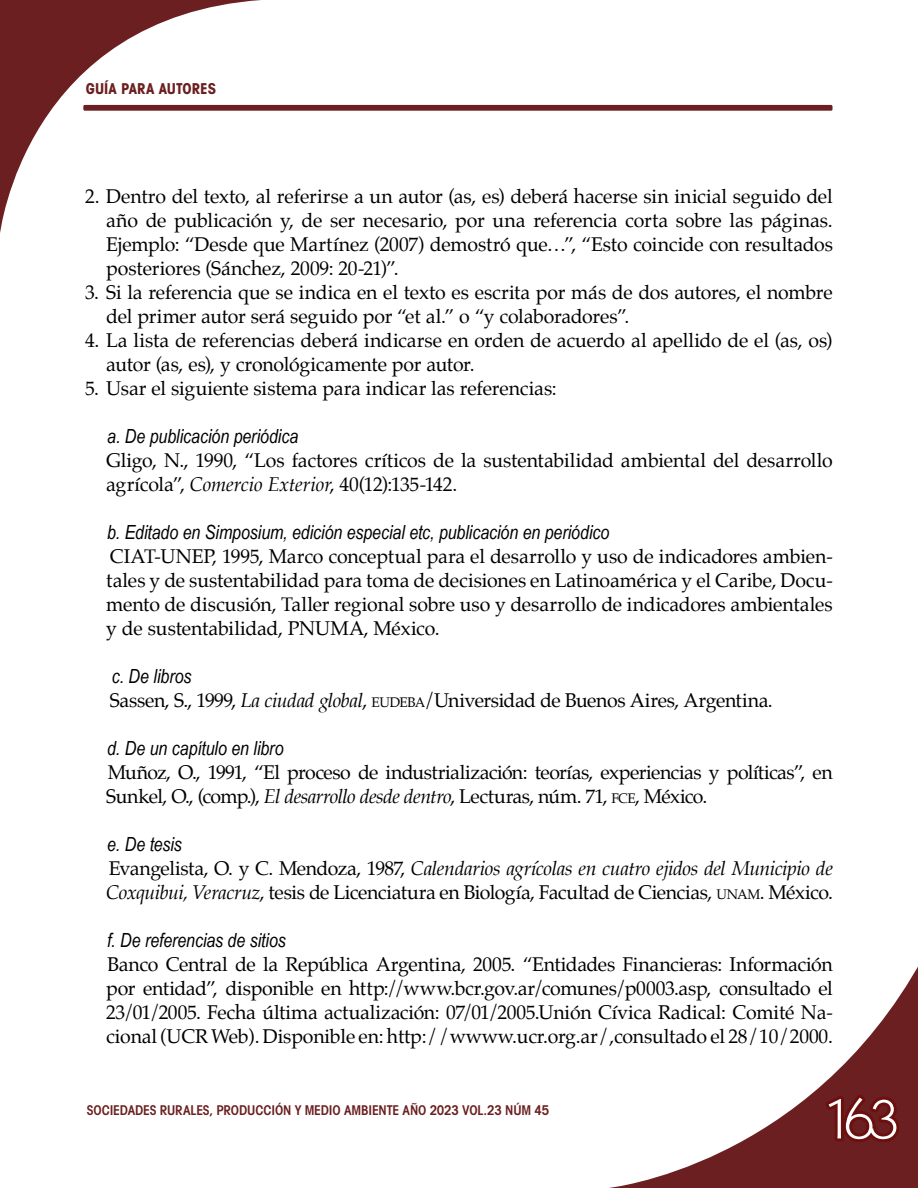
<style>
.page{position:relative;width:918px;height:1188px;background:#fff}
.page>*{position:absolute;margin:0;border:0;box-sizing:border-box;transform-origin:0 0}
.t1{font:60px "Martin Got URWT Ligh";color:#fff}
.t2{font:19.5px/24px "Palatino";letter-spacing:-.01em;color:#000}
.t3{font:italic 19.5px "Arial Narrow";letter-spacing:-.005em;color:#000}
.t4{font:19.5px/24px "Palatino";letter-spacing:-.03em;color:#000}
.t5{font:700 condensed 15px "Avant Garde";letter-spacing:.005em;color:#6b1f20}
.t6{font:600 condensed 13.5px "Avant Garde";letter-spacing:-.01em;color:#6b1f20}
.s1{font-style:italic}
.s2{font-size:13.65px}
</style>
<div class="page">
<div style="left:83px;top:105px;width:749px;height:6px;background:#6b1f20;border-radius:2px"></div>
<svg style="left:0;top:0;width:262px;height:233px"></svg>
<svg style="left:609px;top:966px;width:309px;height:222px"></svg>
<svg style="left:820px;top:1089px;width:84px;height:57px;background:#6b1818"></svg>
<p class="t5" style="left:86px;top:79px;width:132px">GUÍA PARA AUTORES</p>
<p class="t2" style="left:106px;top:184px;width:728px;text-align:justify;text-indent:-21px">2. Dentro del texto, al referirse a un autor (as, es) deberá hacerse sin inicial seguido del año de publicación y, de ser necesario, por una referencia corta sobre las páginas.<br>Ejemplo: “Desde que Martínez (2007) demostró que…”, “Esto coincide con resultados posteriores (Sánchez, 2009: 20-21)”.</p>
<p class="t2" style="left:106px;top:280px;width:728px;text-indent:-21px">3. Si la referencia que se indica en el texto es escrita por más de dos autores, el nombre del primer autor será seguido por “et al.” o “y colaboradores”.</p>
<p class="t2" style="left:106px;top:328px;width:728px;text-indent:-21px">4. La lista de referencias deberá indicarse en orden de acuerdo al apellido de el (as, os) autor (as, es), y cronológicamente por autor.</p>
<p class="t2" style="left:85px;top:376px;width:473px">5. Usar el siguiente sistema para indicar las referencias:</p>
<p class="t3" style="left:107px;top:422px;width:193px">a. De publicación periódica</p>
<p class="t2" style="left:106px;top:448px;width:728px">Gligo, N., 1990, “Los factores críticos de la sustentabilidad ambiental del desarrollo agrícola”, <span class="s1">Comercio Exterior</span>, 40(12):135-142.</p>
<p class="t3" style="left:107px;top:518px;width:504px">b. Editado en Simposium, edición especial etc, publicación en periódico</p>
<p class="t2" style="left:106px;top:544px;width:728px;text-align:justify">CIAT-UNEP, 1995, Marco conceptual para el desarrollo y uso de indicadores ambien&shy;tales y de sustentabilidad para toma de decisiones en Latinoamérica y el Caribe, Docu&shy;mento de discusión, Taller regional sobre uso y desarrollo de indicadores ambientales y de sustentabilidad, PNUMA, México.</p>
<p class="t3" style="left:112px;top:662px;width:81px">c. De libros</p>
<p class="t2" style="left:110px;top:688px;width:664px">Sassen, S., 1999, <span class="s1">La ciudad global</span>, <span class="s2">EUDEBA</span>/Universidad de Buenos Aires, Argentina.</p>
<p class="t3" style="left:107px;top:734px;width:178px">d. De un capítulo en libro</p>
<p class="t4" style="left:106px;top:760px;width:728px">Muñoz, O., 1991, “El proceso de industrialización: teorías, experiencias y políticas”, en<br>Sunkel, O., (comp.), <span class="s1">El desarrollo desde dentro</span>, Lecturas, núm. 71, <span class="s2">FCE</span>, México.</p>
<p class="t3" style="left:107px;top:830px;width:76px">e. De tesis</p>
<p class="t2" style="left:106px;top:856px;width:728px">Evangelista, O. y C. Mendoza, 1987, <span class="s1">Calendarios agrícolas en cuatro ejidos del Municipio de<br>Coxquibui, Veracruz</span>, tesis de Licenciatura en Biología, Facultad de Ciencias, <span class="s2">UNAM</span>. México.</p>
<p class="t3" style="left:107px;top:926px;width:180px">f. De referencias de sitios</p>
<p class="t2" style="left:106px;top:952px;width:728px;text-align:justify">Banco Central de la República Argentina, 2005. “Entidades Financieras: Información por entidad”, disponible en http://www.bcr.gov.ar/comunes/p0003.asp, consultado el 23/01/2005. Fecha última actualización: 07/01/2005.Unión Cívica Radical: Comité Na&shy;cional (UCR Web). Disponible en: http://wwww.ucr.org.ar/,consultado el 28/10/2000.</p>
<p class="t6" style="left:87px;top:1101px;width:464px">SOCIEDADES RURALES, PRODUCCIÓN Y MEDIO AMBIENTE AÑO 2023 VOL.23 NÚM 45</p>
<h1 class="t1" style="left:823px;top:1083px;width:77px">163</h1>
</div>
